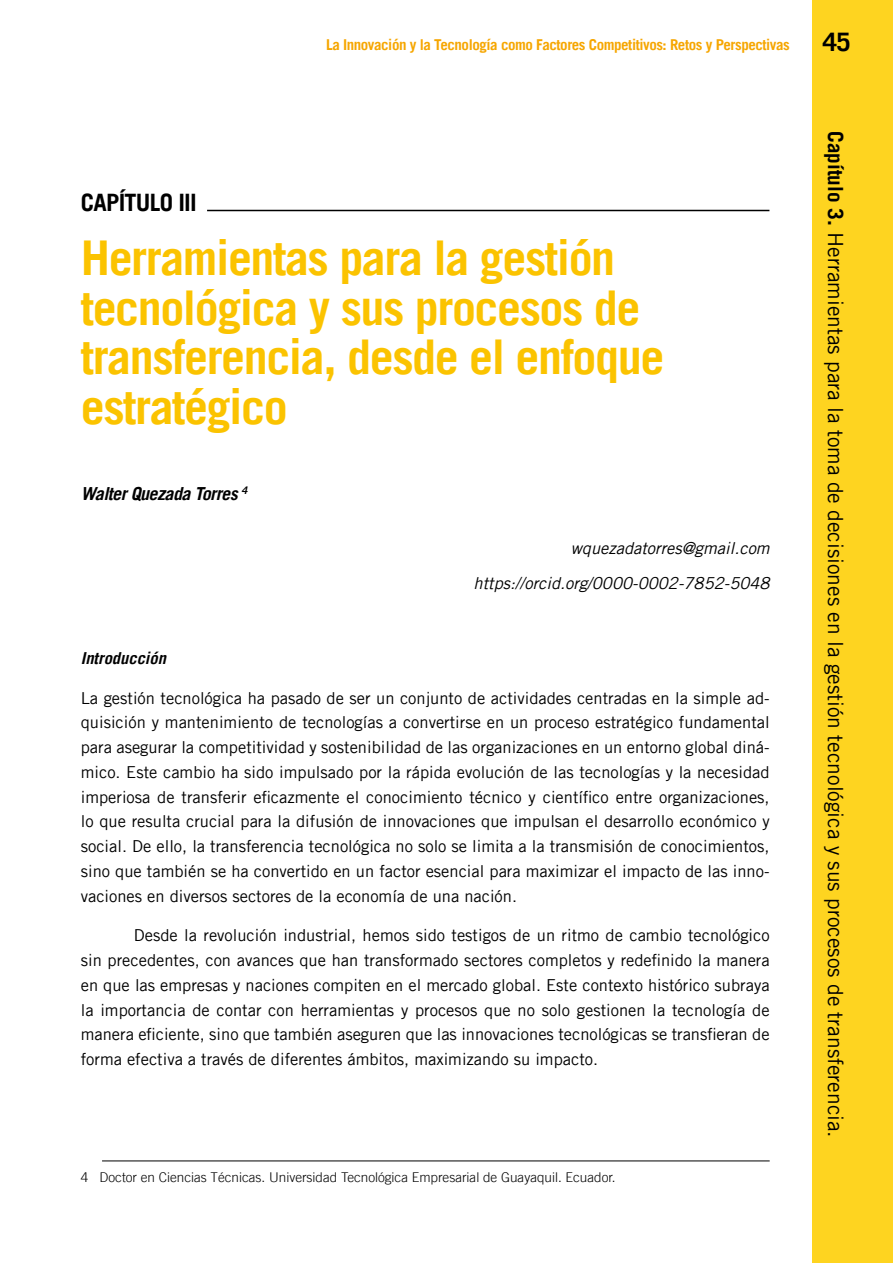
<style>
.page{position:relative;width:893px;height:1263px;background:#fff}
.page>*{position:absolute;margin:0;border:0;box-sizing:border-box;transform-origin:0 0}
.t1{font:700 48px/49.5px "Trade Gothic LT";letter-spacing:-.03em;color:#fbc300}
.t2{font:700 25.5px "Trade Gothic LT";color:#000}
.t3{font:700 24px "Trade Gothic LT";letter-spacing:-.03em;color:#000}
.t4{font:21px "Trade Gothic LT";color:#000}
.t5{font:italic 700 18px "Trade Gothic LT";letter-spacing:-.03em;color:#000}
.t6{font:16.5px/24.8px "Trade Gothic LT";color:#000;text-align:justify}
.t7{font:italic 16.5px/34.8px "Trade Gothic LT";color:#000;text-align:right}
.t8{font:italic 700 16.5px "Trade Gothic LT";color:#000}
.t9{font:700 15px "Trade Gothic LT";letter-spacing:-.03em;color:#f6a600}
.t10{font:300 13.5px "Trade Gothic LT";color:#000}
.s1{font-weight:700}
</style>
<div class="page">
<div style="left:812px;top:0;width:81px;height:1263px;background:#fed420"></div>
<hr style="left:102px;top:1160px;width:668px;height:1px;background:#000">
<hr style="left:207px;top:210px;width:562px;height:1px;background:#000">
<p class="t9" style="left:326px;top:36px;width:465px">La Innovación y la Tecnología como Factores Competitivos: Retos y Perspectivas</p>
<h2 class="t2" style="left:823px;top:26px;width:29px">45</h2>
<h3 class="t3" style="left:81px;top:188px;width:118px">CAPÍTULO III</h3>
<h1 class="t1" style="left:81px;top:233px;width:585px">Herramientas para la gestión tecnológica y sus procesos de transferencia, desde el enfoque estratégico</h1>
<p class="t5" style="left:81px;top:482px;width:168px">Walter Quezada Torres <sup>4</sup></p>
<p class="t7" style="left:474px;top:531px;width:298px">wquezadatorres@gmail.com https://orcid.org/0000-0002-7852-5048</p>
<p class="t8" style="left:81px;top:648px;width:87px">Introducción</p>
<p class="t6" style="left:81px;top:685px;width:690px">La gestión tecnológica ha pasado de ser un conjunto de actividades centradas en la simple ad&shy;quisición y mantenimiento de tecnologías a convertirse en un proceso estratégico fundamental para asegurar la competitividad y sostenibilidad de las organizaciones en un entorno global diná&shy;mico. Este cambio ha sido impulsado por la rápida evolución de las tecnologías y la necesidad imperiosa de transferir eficazmente el conocimiento técnico y científico entre organizaciones, lo que resulta crucial para la difusión de innovaciones que impulsan el desarrollo económico y social. De ello, la transferencia tecnológica no solo se limita a la transmisión de conocimientos, sino que también se ha convertido en un factor esencial para maximizar el impacto de las inno&shy;vaciones en diversos sectores de la economía de una nación.</p>
<p class="t6" style="left:81px;top:923px;width:690px;text-indent:53px">Desde la revolución industrial, hemos sido testigos de un ritmo de cambio tecnológico sin precedentes, con avances que han transformado sectores completos y redefinido la manera en que las empresas y naciones compiten en el mercado global. Este contexto histórico subraya la importancia de contar con herramientas y procesos que no solo gestionen la tecnología de manera eficiente, sino que también aseguren que las innovaciones tecnológicas se transfieran de forma efectiva a través de diferentes ámbitos, maximizando su impacto.</p>
<p class="t10" style="left:81px;top:1169px;width:536px">4 Doctor en Ciencias Técnicas. Universidad Tecnológica Empresarial de Guayaquil. Ecuador.</p>
<p class="t4" style="left:848px;top:131px;width:1008px;rotate:90deg"><span class="s1">Capítulo 3.</span> Herramientas para la toma de decisiones en la gestión tecnológica y sus procesos de transferencia.</p>
</div>
